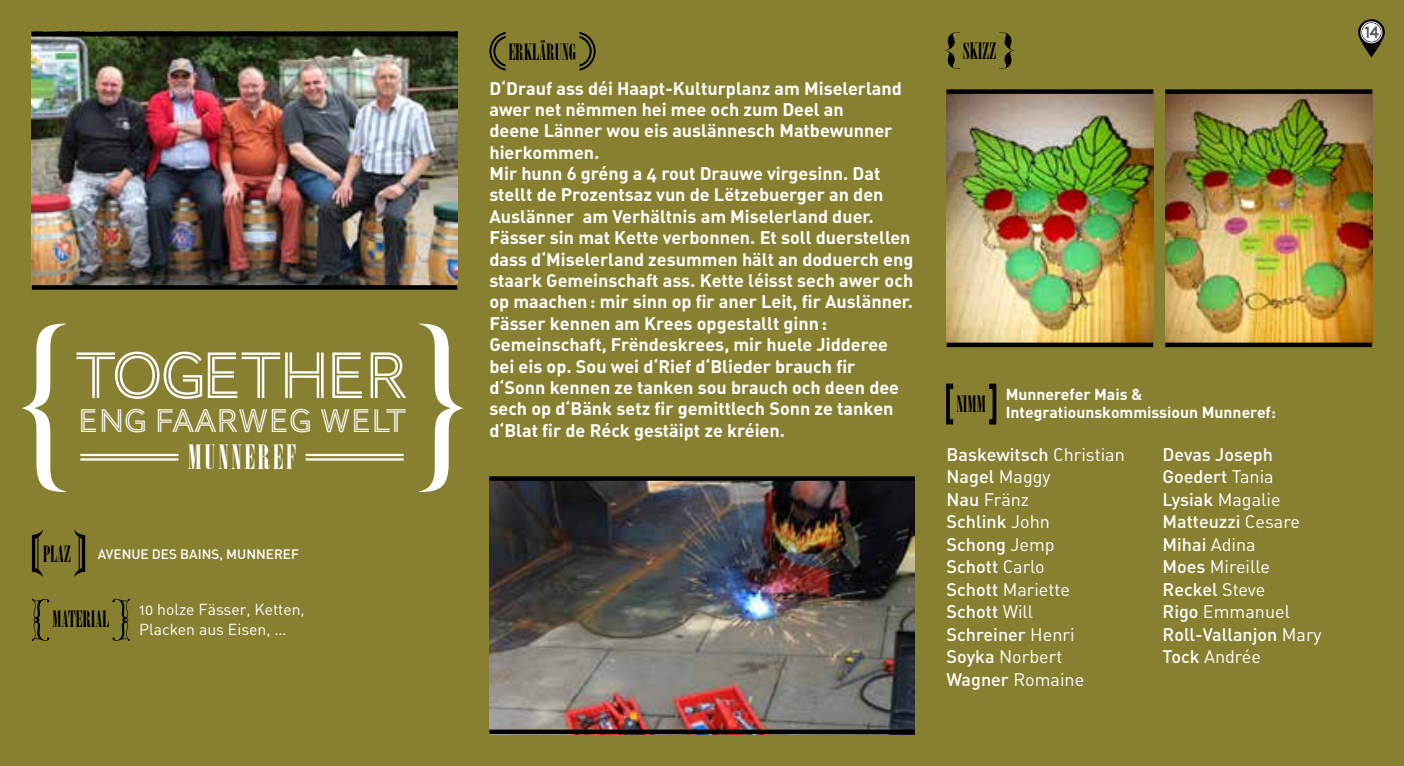
<style>
.page{position:relative;width:1404px;height:766px;background:#fff}
.page>*{position:absolute;margin:0;border:0;box-sizing:border-box;transform-origin:0 0}
.t1{font:67.5px "AW Conqueror Inline";letter-spacing:-.06em;color:#fff}
.t2{font:33.75px "AW Conqueror Inline";color:#fff}
.t3{font:33.52px "Onyx";letter-spacing:.08em;color:#fff}
.t4{font:22.5px "Onyx";color:#000}
.t5{font:18px/21.4px "DIN Bold Alternate";color:#fff}
.t6{font:500 18px/22.5px "DIN";color:#fff}
.t7{font:18px/22.5px "DIN Regular Alternate";color:#fff}
.t8{font:16.88px "AW Conqueror Inline";color:#000}
.t9{font:700 15.75px/18px "DIN";color:#fff}
.t10{font:15.75px/19.1px "DIN Regular Alternate";color:#fff}
.t11{font:500 13.5px "DIN";color:#fff}
.s1{font-family:"Onyx";font-weight:400;font-size:22.5px;color:#000}
.s2{font-family:"DIN Regular Alternate";font-weight:400}
.s3{font-family:"DIN";font-weight:500}
</style>
<div class="page">
<div style="left:0;top:0;width:1403px;height:765px;background:#888031"></div>
<svg style="left:489px;top:32px;width:16px;height:39px"></svg>
<svg style="left:579px;top:32px;width:16px;height:39px"></svg>
<svg style="left:419px;top:323px;width:44px;height:169px"></svg>
<svg style="left:22px;top:323px;width:44px;height:169px"></svg>
<hr style="left:306px;top:458px;width:97px;height:2px;background:#fff">
<hr style="left:306px;top:453px;width:97px;height:3px;background:#fff">
<hr style="left:80px;top:458px;width:98px;height:2px;background:#fff">
<hr style="left:80px;top:453px;width:98px;height:3px;background:#fff">
<svg style="left:945px;top:32px;width:14px;height:37px"></svg>
<svg style="left:999px;top:32px;width:15px;height:37px"></svg>
<svg style="left:32px;top:530px;width:11px;height:47px"></svg>
<svg style="left:74px;top:530px;width:11px;height:47px"></svg>
<svg style="left:32px;top:598px;width:18px;height:43px"></svg>
<svg style="left:112px;top:598px;width:18px;height:43px"></svg>
<img style="left:946px;top:94px;width:206px;height:248px">
<img style="left:1165px;top:94px;width:206px;height:248px">
<div style="left:946px;top:89px;width:206px;height:5px;background:#000"></div>
<div style="left:946px;top:342px;width:206px;height:5px;background:#000"></div>
<div style="left:1165px;top:89px;width:206px;height:5px;background:#000"></div>
<div style="left:1165px;top:342px;width:206px;height:5px;background:#000"></div>
<img style="left:489px;top:480px;width:425px;height:249px">
<svg style="left:489px;top:476px;width:425px;height:4px;background:#0a0903"></svg>
<svg style="left:489px;top:729px;width:425px;height:4px;background:#130f0f"></svg>
<img style="left:32px;top:36px;width:425px;height:249px">
<hr style="left:32px;top:32px;width:425px;height:4px;background:#000">
<svg style="left:32px;top:285px;width:425px;height:4px;background:#040403"></svg>
<svg style="left:946px;top:383px;width:7px;height:41px"></svg>
<svg style="left:989px;top:383px;width:7px;height:41px"></svg>
<svg style="left:1357px;top:19px;width:27px;height:38px"></svg>
<div style="left:1362px;top:23px;width:17px;height:18px;background:#fff;border-radius:50%"></div>
<div style="left:1360px;top:21px;width:21px;height:22px;border:1px solid #fff;border-radius:50%"></div>
<div style="left:1361px;top:23px;width:19px;height:19px;border:1px solid #fff;border-radius:50%"></div>
<h1 class="t1" style="left:74px;top:343px;width:337px">TOGETHER</h1>
<h2 class="t2" style="left:78px;top:404px;width:23px">ENG</h2>
<h2 class="t2" style="left:154px;top:404px;width:21px">FAAR</h2>
<h2 class="t2" style="left:237px;top:404px;width:132px">WEG WELT</h2>
<h3 class="t3" style="left:188px;top:437px;width:110px">MUNNEREF</h3>
<p class="t11" style="left:43px;top:545px;width:118px"><span class="s1">PLAZ</span> Avenue des</p>
<p class="t11" style="left:180px;top:545px;width:95px">bains, Munneref</p>
<p class="t4" style="left:52px;top:605px;width:58px">MATERIAL</p>
<p class="t10" style="left:139px;top:599px;width:167px">10 holze Fässer, Ketten,<br>Placken aus Eisen, …</p>
<p class="t4" style="left:508px;top:39px;width:69px">ERKLÄRUNG</p>
<p class="t5" style="left:489px;top:77px;width:425px">D‘Drauf ass déi Haapt-Kulturplanz am Miselerland awer net nëmmen hei mee och zum Deel an<br>deene Länner wou eis auslännesch Matbewunner hierkommen.<br>Mir hunn 6 gréng a 4 rout Drauwe virgesinn. Dat stellt de Prozentsaz vun de Lëtzebuerger an den Auslänner am Verhältnis am Miselerland duer.<br>Fässer sin mat Kette verbonnen. Et soll duerstellen dass d‘Miselerland zesummen hält an doduerch eng staark Gemeinschaft ass. Kette léisst sech awer och op maachen: mir sinn op fir aner Leit, fir Auslänner.<br>Fässer kennen am Krees opgestallt ginn:<br>Gemeinschaft, Frëndeskrees, mir huele Jidderee bei eis op. Sou wei d‘Rief d‘Blieder brauch fir d‘Sonn kennen ze tanken sou brauch och deen dee sech op d‘Bänk setz fir gemittlech Sonn ze tanken d‘Blat fir de Réck gestäipt ze kréien.</p>
<p class="t4" style="left:963px;top:38px;width:35px">SKIZZ</p>
<p class="t4" style="left:956px;top:391px;width:31px">NIMM</p>
<p class="t9" style="left:1005px;top:385px;width:271px">Munnerefer Mais &amp;<br>Integratiounskommissioun Munneref:</p>
<p class="t6" style="left:946px;top:442px;width:180px">Baskewitsch <span class="s2">Christian<br></span>Nagel <span class="s2">Maggy</span></p>
<p class="t7" style="left:946px;top:487px;width:84px"><span class="s3">Nau</span> Fränz</p>
<p class="t6" style="left:946px;top:509px;width:109px">Schlink <span class="s2">John<br></span>Schong <span class="s2">Jemp<br></span>Schott <span class="s2">Carlo</span></p>
<p class="t7" style="left:946px;top:577px;width:125px"><span class="s3">Schott</span> Mariette</p>
<p class="t6" style="left:946px;top:599px;width:129px">Schott <span class="s2">Will<br></span>Schreiner <span class="s2">H enri</span></p>
<p class="t7" style="left:946px;top:645px;width:139px"><span class="s3">Soyka</span> N orbert<br><span class="s3">Wagner</span> Romaine</p>
<p class="t6" style="left:1162px;top:442px;width:113px">Devas Joseph<br>Goedert <span class="s2">Tania</span></p>
<p class="t7" style="left:1162px;top:487px;width:119px"><span class="s3">Lysiak</span> Magalie</p>
<p class="t6" style="left:1162px;top:509px;width:139px">Matteuzzi <span class="s2">Cesare<br></span>Mihai <span class="s2">Adina</span></p>
<p class="t7" style="left:1162px;top:555px;width:109px"><span class="s3">Moes</span> Mireille</p>
<p class="t6" style="left:1162px;top:577px;width:104px">Reckel <span class="s2">Steve</span></p>
<p class="t7" style="left:1162px;top:600px;width:129px"><span class="s3">Rigo</span> Emmanuel</p>
<p class="t6" style="left:1162px;top:622px;width:160px">Roll-Vallanjon <span class="s2">Mary</span></p>
<p class="t7" style="left:1162px;top:645px;width:100px"><span class="s3">Tock</span> Andrée</p>
<p class="t8" style="left:1364px;top:24px;width:16px">14</p>
</div>
